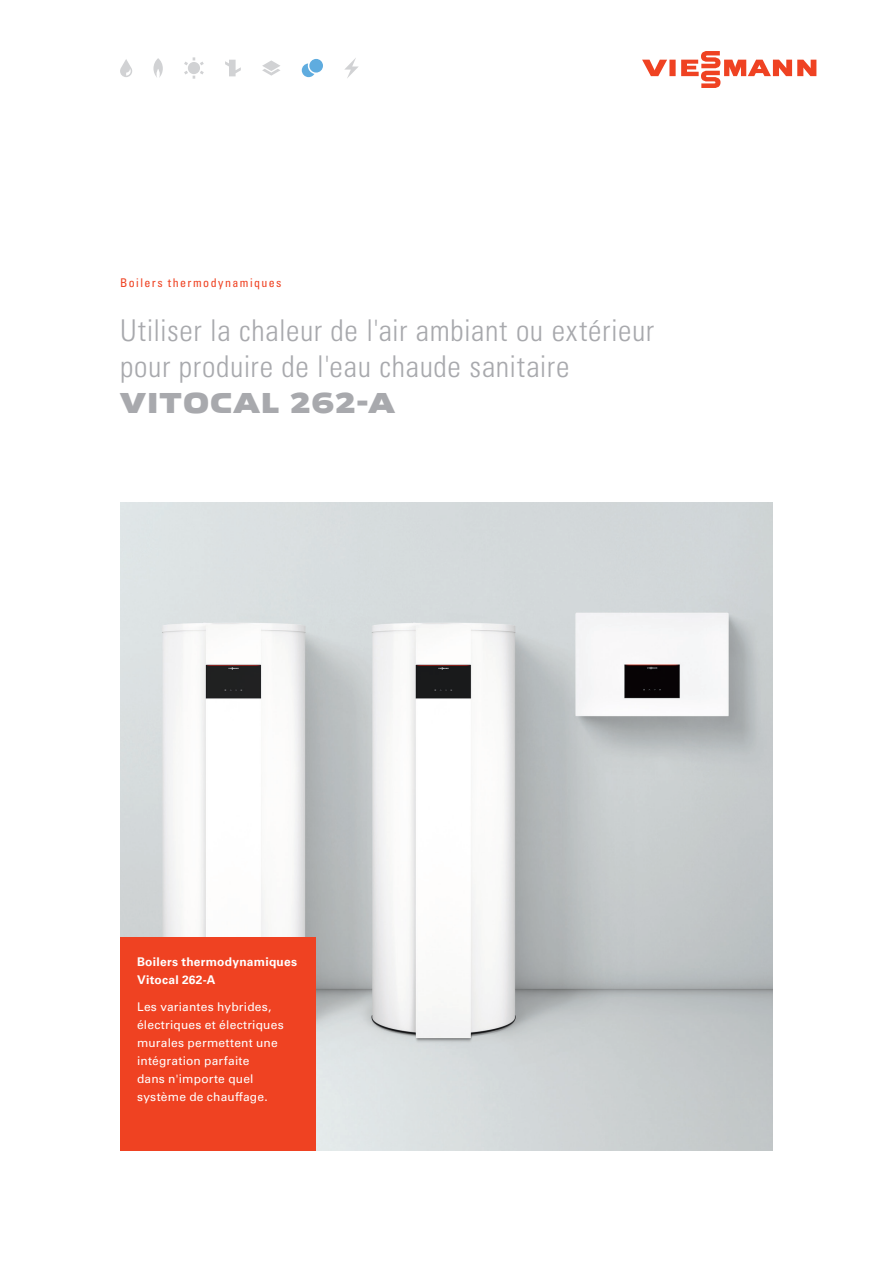
<style>
.page{position:relative;width:893px;height:1263px;background:#fff}
.page>*{position:absolute;margin:0;border:0;box-sizing:border-box;transform-origin:0 0}
.Titel{font:30px/36px "Univers LTCYR 47 Light Cond";letter-spacing:.02em;color:#a8a9ad}
.Titel_Viessmann_Schr{font:700 30px "Viessmann Wide";letter-spacing:.025em;color:#a8a9ad}
.Infobox_Copy{font:12px/18px "Univers LTCYR 55 Roman";letter-spacing:.02em;color:#fff}
.Infobox_Headline{font:700 12px/18px "Univers LTCYR 65";letter-spacing:.02em;color:#fff}
.Kopfzeile___Univers{font:condensed 12px "Univers LTCYR 57";letter-spacing:.12em;color:#ef4222}
</style>
<div class="page">
<img style="left:120px;top:503px;width:653px;height:648px">
<div style="left:120px;top:937px;width:196px;height:214px;background:#ef4222"></div>
<svg style="left:642px;top:51px;width:174px;height:37px"></svg>
<svg style="left:302px;top:59px;width:21px;height:18px"></svg>
<svg style="left:344px;top:58px;width:15px;height:20px"></svg>
<svg style="left:184px;top:57px;width:20px;height:22px"></svg>
<svg style="left:225px;top:60px;width:16px;height:16px"></svg>
<svg style="left:262px;top:60px;width:18px;height:16px"></svg>
<svg style="left:153px;top:58px;width:10px;height:20px"></svg>
<svg style="left:120px;top:59px;width:12px;height:18px"></svg>
<p class="Kopfzeile___Univers" style="left:120px;top:275px;width:163px">Boilers thermodynamiques</p>
<p class="Titel" style="left:120px;top:310px;width:536px">Utiliser la chaleur de l'air ambiant ou extérieur pour produire de l'eau chaude sanitaire</p>
<p class="Titel_Viessmann_Schr" style="left:120px;top:383px;width:276px">VITOCAL 262-A</p>
<p class="Infobox_Headline" style="left:137px;top:952px;width:162px">Boilers thermodynamiques<br>Vitocal 262-A</p>
<p class="Infobox_Copy" style="left:137px;top:997px;width:148px">Les variantes hybrides, électriques et électriques murales permettent une intégration parfaite<br>dans n'importe quel système de chauffage.</p>
</div>
